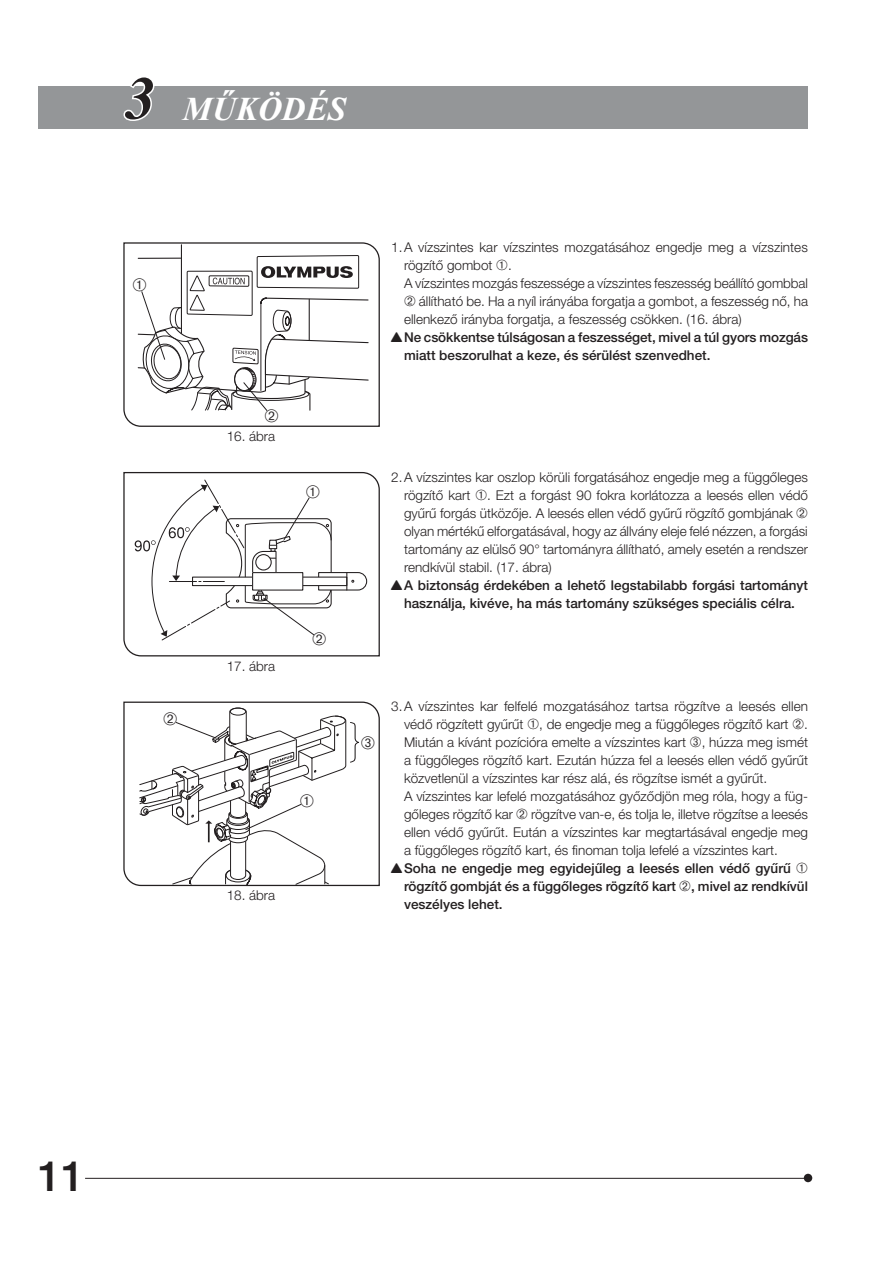
<style>
.page{position:relative;width:893px;height:1263px;background:#fff}
.page>*{position:absolute;margin:0;border:0;box-sizing:border-box;transform-origin:0 0}
.t1{font:500 42px "Helvetica Neue LT Pro";color:#231f20}
.big_headline{font:italic 700 33px "Times New Roman";color:#fff}
.t2{font:16.5px "Olympus Leicht Normal";color:#231f20}
.no{font:300 13.5px/18px "Helvetica Neue LT Pro";color:#231f20;text-align:justify}
.no-2{font:500 13.5px/18px "Helvetica Neue LT Pro";color:#231f20}
.Fig{font:300 13.5px "Helvetica Neue LT Pro";color:#231f20}
.s1{font-family:"Olympus Leicht Normal";font-weight:400}
</style>
<div class="page">
<div style="left:804px;top:1174px;width:8px;height:8px;background:#231f20;border-radius:50%"></div>
<hr style="left:85px;top:1178px;width:723px;height:1px;background:#231f20">
<div style="left:38px;top:86px;width:770px;height:42px;background:#949698"></div>
<svg style="left:123px;top:77px;width:32px;height:44px"></svg>
<svg style="left:123px;top:242px;width:257px;height:185px"></svg>
<svg style="left:123px;top:472px;width:257px;height:184px"></svg>
<svg style="left:123px;top:701px;width:257px;height:185px"></svg>
<svg style="left:138px;top:244px;width:231px;height:168px"></svg>
<svg style="left:135px;top:480px;width:232px;height:160px"></svg>
<svg style="left:139px;top:707px;width:220px;height:177px"></svg>
<p class="big_headline" style="left:183px;top:86px;width:165px">MŰKÖDÉS</p>
<p class="t2" style="left:132px;top:276px;width:16px">@</p>
<p class="t2" style="left:163px;top:710px;width:16px">²</p>
<p class="t2" style="left:264px;top:406px;width:16px">²</p>
<p class="Fig" style="left:227px;top:428px;width:50px">16. ábra</p>
<p class="t2" style="left:306px;top:482px;width:16px">@</p>
<p class="Fig" style="left:227px;top:658px;width:50px">17. ábra</p>
<p class="t2" style="left:312px;top:629px;width:16px">²</p>
<p class="t2" style="left:300px;top:791px;width:16px">@</p>
<p class="Fig" style="left:227px;top:887px;width:50px">18. ábra</p>
<p class="no" style="left:404px;top:238px;width:405px;text-indent:-13px">1.A vízszintes kar vízszintes mozgatásához engedje meg a vízszintes rögzítő gombot <span class="s1">@</span>.</p>
<p class="no" style="left:404px;top:274px;width:405px">A vízszintes mozgás feszessége a vízszintes feszesség beállító gombbal <span class="s1">²</span> állítható be. Ha a nyíl irányába forgatja a gombot, a feszesség nő, ha ellenkező irányba forgatja, a feszesség csökken. (16. ábra)</p>
<p class="no-2" style="left:404px;top:328px;width:406px">Ne csökkentse túlságosan a feszességet, mivel a túl gyors mozgás miatt beszorulhat a keze, és sérülést szenvedhet.</p>
<p class="no" style="left:404px;top:468px;width:405px;text-indent:-13px">2.A vízszintes kar oszlop körüli forgatásához engedje meg a függőleges rögzítő kart <span class="s1">@</span>. Ezt a forgást 90 fokra korlátozza a leesés ellen védő gyűrű forgás ütközője. A leesés ellen védő gyűrű rögzítő gombjának <span class="s1">² </span>olyan mértékű elforgatásával, hogy az állvány eleje felé nézzen, a forgási tartomány az elülső 90° tartományra állítható, amely esetén a rendszer rendkívül stabil. (17. ábra)</p>
<p class="no-2" style="left:404px;top:576px;width:405px">A biztonság érdekében a lehető legstabilabb forgási tartományt használja, kivéve, ha más tartomány szükséges speciális célra.</p>
<p class="t2" style="left:361px;top:734px;width:16px">³</p>
<p class="no" style="left:404px;top:697px;width:406px;text-indent:-13px">3.A vízszintes kar felfelé mozgatásához tartsa rögzítve a leesés ellen védő rögzített gyűrűt <span class="s1">@</span>, de engedje meg a függőleges rögzítő kart <span class="s1">²</span>.<br>Miután a kívánt pozícióra emelte a vízszintes kart <span class="s1">³</span>, húzza meg ismét a függőleges rögzítő kart. Ezután húzza fel a leesés ellen védő gyűrűt közvetlenül a vízszintes kar rész alá, és rögzítse ismét a gyűrűt.</p>
<p class="no" style="left:404px;top:787px;width:405px">A vízszintes kar lefelé mozgatásához győződjön meg róla, hogy a füg&shy;gőleges rögzítő kar <span class="s1">²</span> rögzítve van-e, és tolja le, illetve rögzítse a leesés ellen védő gyűrűt. Eután a vízszintes kar megtartásával engedje meg a függőleges rögzítő kart, és finoman tolja lefelé a vízszintes kart.</p>
<p class="no-2" style="left:404px;top:859px;width:405px;text-align:justify">Soha ne engedje meg egyidejűleg a leesés ellen védő gyűrű <span class="s1">@ </span>rögzítő gombját és a függőleges rögzítő kart <span class="s1">²</span>, mivel az rendkívül veszélyes lehet.</p>
<h1 class="t1" style="left:38px;top:1151px;width:48px">11</h1>
</div>
